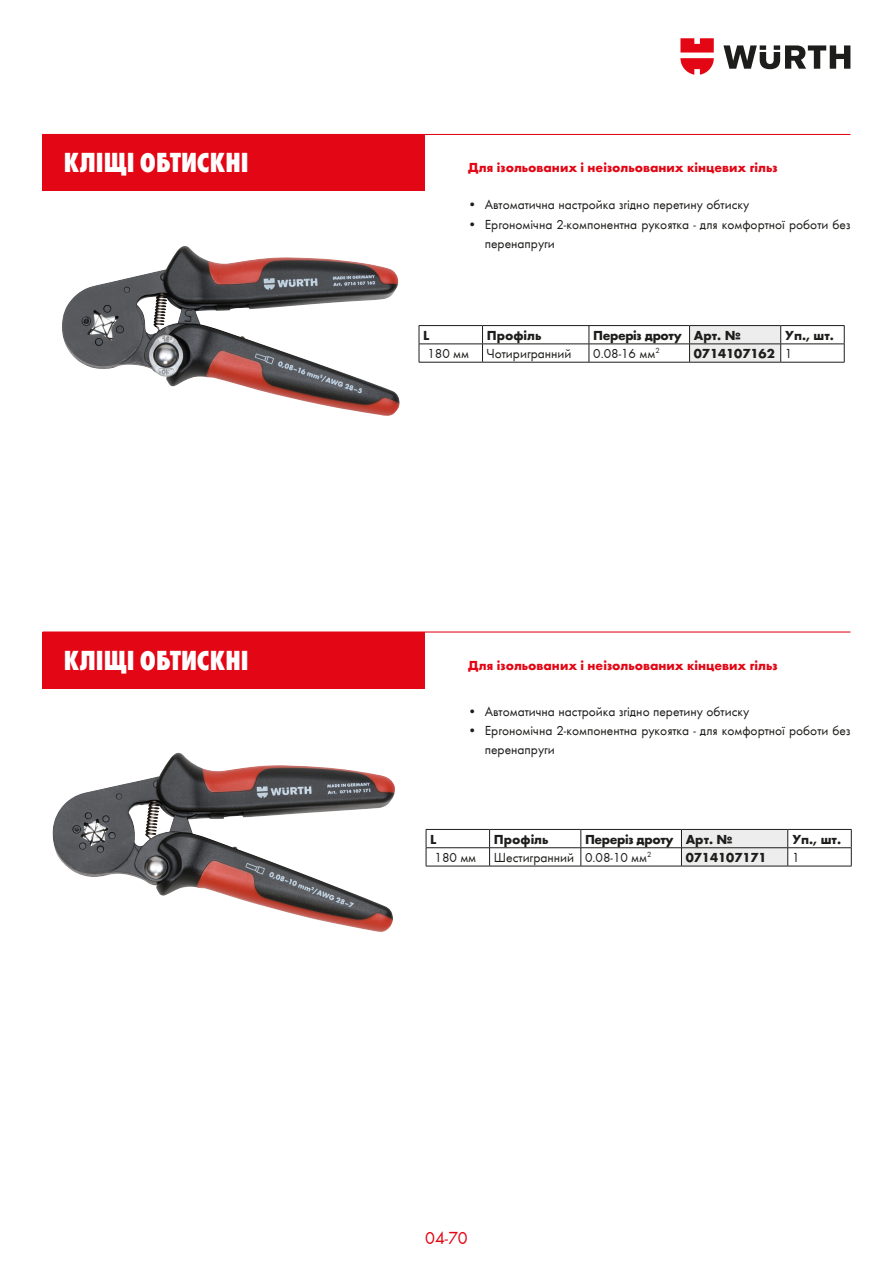
<style>
.page{position:relative;width:893px;height:1263px;background:#fff}
.page>*{position:absolute;margin:0;border:0;box-sizing:border-box;transform-origin:0 0}
.t1{font:800 condensed 28.5px "Wuerth";letter-spacing:.005em;color:#fff}
.t2{font:18px "Wuerth";color:#e30614}
.t3{font:13.5px/19.2px "Wuerth";color:#1d1d1b}
.t4{font:700 13.5px "Wuerth";color:#e30614}
.t5{font:700 13.5px "Wuerth";color:#1d1d1b}
.t6{font:700 13.5px "Wuerth";letter-spacing:-.03em;color:#1d1d1b}
.s1{font-weight:400}
</style>
<div class="page">
<svg style="left:723px;top:45px;width:127px;height:24px"></svg>
<svg style="left:680px;top:38px;width:34px;height:37px"></svg>
<hr style="left:43px;top:134px;width:807px;height:1px;background:#e30614">
<div style="left:43px;top:134px;width:382px;height:57px;background:#e30614"></div>
<img style="left:62px;top:246px;width:338px;height:170px">
<hr style="left:43px;top:631px;width:807px;height:1px;background:#e30614">
<div style="left:43px;top:632px;width:382px;height:57px;background:#e30614"></div>
<hr style="left:426px;top:829px;width:64px;height:1px;background:#1d1d1b">
<hr style="left:490px;top:829px;width:91px;height:1px;background:#1d1d1b">
<hr style="left:581px;top:829px;width:100px;height:1px;background:#1d1d1b">
<hr style="left:788px;top:829px;width:63px;height:1px;background:#1d1d1b">
<hr style="left:426px;top:847px;width:64px;height:1px;background:#1d1d1b">
<svg style="left:426px;top:830px;width:1px;height:36px"></svg>
<hr style="left:490px;top:847px;width:91px;height:1px;background:#1d1d1b">
<svg style="left:489px;top:830px;width:1px;height:36px"></svg>
<hr style="left:581px;top:847px;width:100px;height:1px;background:#1d1d1b">
<svg style="left:581px;top:830px;width:1px;height:36px"></svg>
<hr style="left:788px;top:847px;width:63px;height:1px;background:#1d1d1b">
<svg style="left:851px;top:830px;width:1px;height:36px"></svg>
<hr style="left:426px;top:866px;width:64px;height:1px;background:#1d1d1b">
<hr style="left:490px;top:866px;width:91px;height:1px;background:#1d1d1b">
<hr style="left:581px;top:866px;width:100px;height:1px;background:#1d1d1b">
<hr style="left:681px;top:866px;width:107px;height:1px;background:#1d1d1b">
<hr style="left:788px;top:866px;width:63px;height:1px;background:#1d1d1b">
<svg style="left:681px;top:829px;width:107px;height:37px;background:#dcdcdc"></svg>
<img style="left:52px;top:753px;width:343px;height:179px">
<hr style="left:419px;top:325px;width:63px;height:1px;background:#1d1d1b">
<hr style="left:482px;top:325px;width:107px;height:1px;background:#1d1d1b">
<hr style="left:589px;top:325px;width:101px;height:1px;background:#1d1d1b">
<hr style="left:690px;top:325px;width:91px;height:1px;background:#1d1d1b">
<hr style="left:781px;top:325px;width:63px;height:1px;background:#1d1d1b">
<hr style="left:419px;top:344px;width:63px;height:1px;background:#1d1d1b">
<svg style="left:419px;top:326px;width:1px;height:36px"></svg>
<hr style="left:482px;top:344px;width:107px;height:1px;background:#1d1d1b">
<svg style="left:482px;top:326px;width:1px;height:36px"></svg>
<hr style="left:589px;top:344px;width:101px;height:1px;background:#1d1d1b">
<svg style="left:589px;top:326px;width:1px;height:36px"></svg>
<hr style="left:781px;top:344px;width:63px;height:1px;background:#1d1d1b">
<svg style="left:844px;top:326px;width:1px;height:36px"></svg>
<hr style="left:419px;top:362px;width:63px;height:1px;background:#1d1d1b">
<hr style="left:482px;top:362px;width:107px;height:1px;background:#1d1d1b">
<hr style="left:589px;top:362px;width:101px;height:1px;background:#1d1d1b">
<hr style="left:690px;top:362px;width:91px;height:1px;background:#1d1d1b">
<hr style="left:781px;top:362px;width:63px;height:1px;background:#1d1d1b">
<svg style="left:689px;top:326px;width:92px;height:36px;background:#e1e1e1"></svg>
<h1 class="t1" style="left:64px;top:143px;width:186px">КЛІЩІ ОБТИСКНІ</h1>
<p class="t4" style="left:468px;top:158px;width:312px">Для ізольованих і неізольованих кінцевих гільз</p>
<p class="t3" style="left:468px;top:195px;width:283px">• Автоматична настройка згідно перетину обтиску</p>
<p class="t3" style="left:485px;top:214px;width:367px;text-indent:-17px">• Ергономічна 2-компонентна рукоятка - для комфортної роботи без перенапруги</p>
<p class="t5" style="left:423px;top:325px;width:8px">L</p>
<p class="t5" style="left:487px;top:325px;width:56px">Профіль</p>
<p class="t6" style="left:593px;top:325px;width:149px">Переріз дроту Арт. №</p>
<p class="t5" style="left:785px;top:325px;width:51px">Уп., шт.</p>
<p class="t3" style="left:427px;top:343px;width:43px">180 мм</p>
<p class="t3" style="left:487px;top:343px;width:86px">Чотиригранний</p>
<p class="t3" style="left:593px;top:343px;width:68px">0.08-16 мм<sup>2</sup></p>
<p class="t5" style="left:694px;top:343px;width:100px">0714107162 <span class="s1">1</span></p>
<h1 class="t1" style="left:64px;top:640px;width:186px">КЛІЩІ ОБТИСКНІ</h1>
<p class="t4" style="left:468px;top:655px;width:312px">Для ізольованих і неізольованих кінцевих гільз</p>
<p class="t3" style="left:468px;top:701px;width:283px">• Автоматична настройка згідно перетину обтиску</p>
<p class="t3" style="left:485px;top:720px;width:367px;text-indent:-17px">• Ергономічна 2-компонентна рукоятка - для комфортної роботи без перенапруги</p>
<p class="t5" style="left:430px;top:829px;width:8px">L</p>
<p class="t5" style="left:494px;top:829px;width:56px">Профіль</p>
<p class="t6" style="left:585px;top:829px;width:149px">Переріз дроту Арт. №</p>
<p class="t5" style="left:792px;top:829px;width:51px">Уп., шт.</p>
<p class="t3" style="left:435px;top:847px;width:43px">180 мм</p>
<p class="t3" style="left:494px;top:847px;width:159px">Шестигранний 0.08-10 мм<sup>2</sup></p>
<p class="t5" style="left:686px;top:847px;width:82px">0714107171</p>
<p class="t3" style="left:792px;top:847px;width:9px">1</p>
<h2 class="t2" style="left:425px;top:1225px;width:44px">04-70</h2>
</div>
